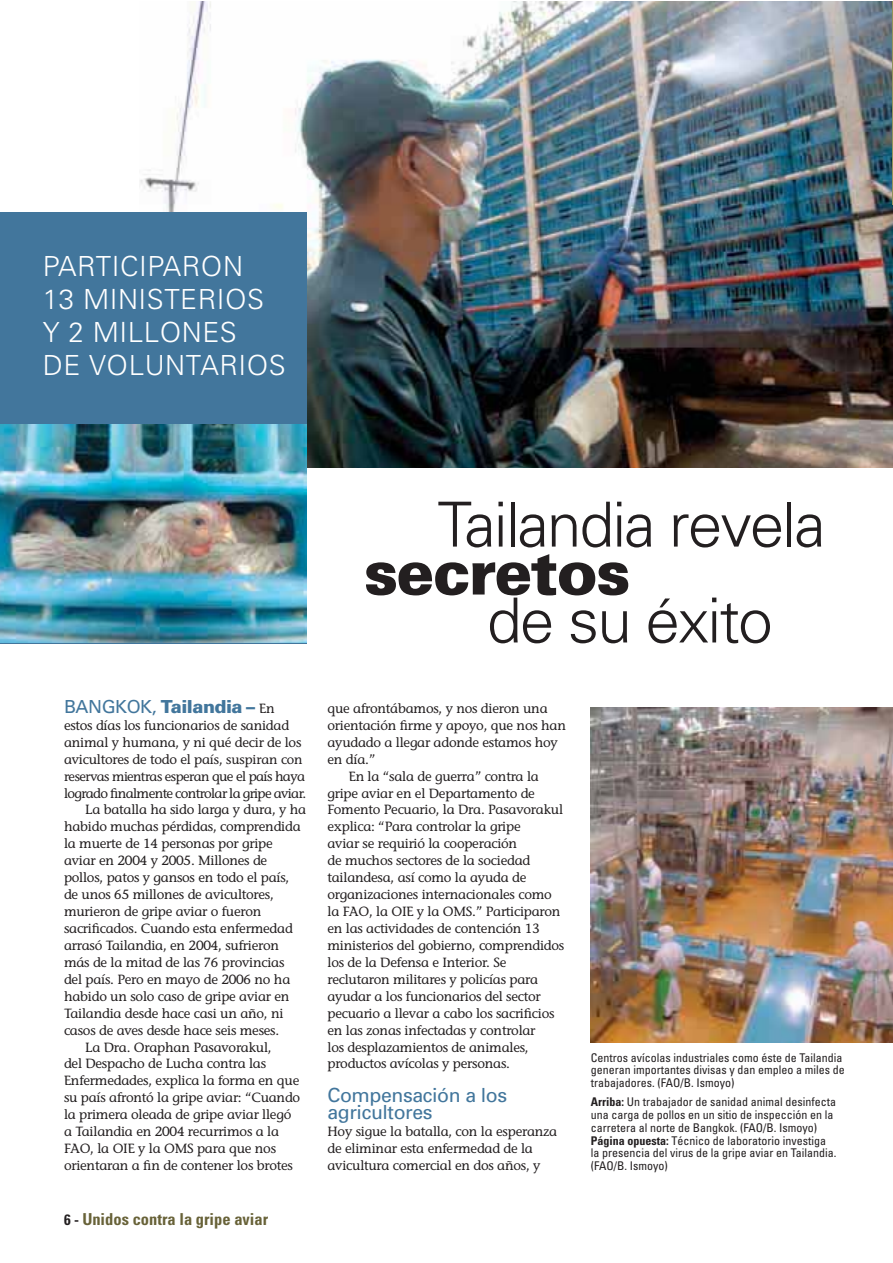
<style>
.page{position:relative;width:893px;height:1263px;background:#fff}
.page>*{position:absolute;margin:0;border:0;box-sizing:border-box;transform-origin:0 0}
.t1{font:300 62.25px "Univers";letter-spacing:-.03em;color:#231f20}
.t2{font:900 62.25px "Univers";letter-spacing:-.03em;color:#231f20}
.t3{font:300 27.75px/33px "Univers";letter-spacing:.02em;color:#fff}
.t4{font:19.5px/17px "Univers";letter-spacing:-.02em;color:#42769c}
.t5{font:900 18px "Univers";letter-spacing:-.025em;color:#42769c}
.t6{font:700 condensed 16.5px "Univers";color:#686238}
.t7{font:13.35px/17px "Stone Informal";letter-spacing:-.02em;color:#231f20}
.t8{font:13.35px "Stone Informal";letter-spacing:-.05em;color:#231f20}
.t9{font:13.05px "Stone Informal";letter-spacing:-.035em;color:#231f20}
.t10{font:condensed 12px/12.8px "Univers";color:#231f20}
.s1{font-weight:400}
.s2{font-family:"Stone Informal";font-weight:400;font-size:13.35px;color:#231f20}
.s3{font-size:13.05px}
.s4{font-size:13.35px}
.s5{font-size:15px;color:#231f20}
.s6{font-weight:700}
</style>
<div class="page">
<img style="left:591px;top:708px;width:301px;height:334px">
<img style="left:140px;top:2px;width:752px;height:465px">
<div style="left:0;top:212px;width:306px;height:432px;background:#42769c"></div>
<img style="left:0;top:424px;width:306px;height:219px">
<h2 class="t3" style="left:43px;top:252px;width:244px">PARTICIPARON<br>13 MINISTERIOS<br>Y 2 MILLONES<br>DE VOLUNTARIOS</h2>
<h1 class="t1" style="left:437px;top:502px;width:389px">Tailandia revela</h1>
<h1 class="t2" style="left:363px;top:550px;width:268px">secretos</h1>
<h1 class="t1" style="left:487px;top:598px;width:287px">de su éxito</h1>
<h3 class="t5" style="left:64px;top:700px;width:212px"><span class="s1">BANGKOK,</span> Tailandia – <span class="s2">En</span></h3>
<p class="t7" style="left:64px;top:718px;width:240px">estos días los funcionarios de sanidad animal y humana, y ni qué decir de los avicultores de todo el pa<span class="s3">ís, suspiran con</span></p>
<p class="t9" style="left:64px;top:771px;width:242px">reservas mientras esperan <span class="s4">que el país haya</span></p>
<p class="t8" style="left:64px;top:788px;width:244px">logrado finalmente controlar la gripe aviar.</p>
<p class="t7" style="left:85px;top:803px;width:222px">La batalla ha sido larga y dura, y ha</p>
<p class="t7" style="left:64px;top:820px;width:238px">habido muchas pérdidas, comprendida</p>
<p class="t7" style="left:64px;top:837px;width:210px">la muerte de 14 personas por gripe</p>
<p class="t7" style="left:64px;top:854px;width:205px">aviar en 2004 y 2005. Millones de</p>
<p class="t7" style="left:64px;top:870px;width:227px">pollos, patos y gansos en todo el país,</p>
<p class="t7" style="left:64px;top:887px;width:211px">de unos 65 millones de avicultores,</p>
<p class="t7" style="left:64px;top:904px;width:199px">murieron de gripe aviar o fueron</p>
<p class="t7" style="left:64px;top:921px;width:230px">sacrificados. Cuando esta enfermedad</p>
<p class="t7" style="left:64px;top:938px;width:216px">arrasó Tailandia, en 2004, sufrieron</p>
<p class="t7" style="left:64px;top:955px;width:222px">más de la mitad de las 76 provincias</p>
<p class="t7" style="left:64px;top:972px;width:228px">del país. Pero en mayo de 2006 no ha</p>
<p class="t7" style="left:64px;top:989px;width:227px">habido un solo caso de gripe aviar en</p>
<p class="t7" style="left:64px;top:1006px;width:221px">Tailandia desde hace casi un año, ni</p>
<p class="t7" style="left:64px;top:1023px;width:217px">casos de aves desde hace seis meses.</p>
<p class="t7" style="left:85px;top:1040px;width:188px">La Dra. Oraphan Pasavorakul,</p>
<p class="t7" style="left:64px;top:1057px;width:204px">del Despacho de Lucha contra las</p>
<p class="t7" style="left:64px;top:1074px;width:237px">Enfermedades, explica la forma en que</p>
<p class="t7" style="left:64px;top:1091px;width:238px">su país afrontó la gripe aviar: “Cuando</p>
<p class="t7" style="left:64px;top:1108px;width:229px">la primera oleada de gripe aviar llegó</p>
<p class="t7" style="left:64px;top:1124px;width:216px">a Tailandia en 2004 recurrimos a la</p>
<p class="t7" style="left:64px;top:1141px;width:213px">FAO, la OIE y la OMS para que nos</p>
<p class="t7" style="left:64px;top:1158px;width:230px">orientaran a fin de contener los brotes</p>
<p class="t6" style="left:64px;top:1213px;width:206px"><span class="s5">6 -</span> Unidos contra la gripe aviar</p>
<p class="t7" style="left:327px;top:701px;width:222px">que afrontábamos, y nos dieron una</p>
<p class="t7" style="left:327px;top:718px;width:240px">orientación firme y apoyo, que nos han</p>
<p class="t7" style="left:327px;top:735px;width:232px">ayudado a llegar adonde estamos hoy</p>
<p class="t7" style="left:327px;top:752px;width:49px">en día.”</p>
<p class="t7" style="left:349px;top:769px;width:192px">En la “sala de guerra” contra la</p>
<p class="t7" style="left:327px;top:786px;width:209px">gripe aviar en el Departamento de</p>
<p class="t7" style="left:327px;top:803px;width:237px">Fomento Pecuario, la Dra. Pasavorakul</p>
<p class="t7" style="left:327px;top:820px;width:195px">explica: “Para controlar la gripe</p>
<p class="t7" style="left:327px;top:837px;width:191px">aviar se requirió la cooperación</p>
<p class="t7" style="left:327px;top:854px;width:204px">de muchos sectores de la sociedad</p>
<p class="t7" style="left:327px;top:870px;width:200px">tailandesa, así como la ayuda de</p>
<p class="t7" style="left:327px;top:887px;width:226px">organizaciones internacionales como</p>
<p class="t7" style="left:327px;top:904px;width:234px">la FAO, la OIE y la OMS.” Participaron</p>
<p class="t7" style="left:327px;top:921px;width:214px">en las actividades de contención 13</p>
<p class="t7" style="left:327px;top:938px;width:238px">ministerios del gobierno, comprendidos</p>
<p class="t7" style="left:327px;top:955px;width:180px">los de la Defensa e Interior. Se</p>
<p class="t7" style="left:327px;top:972px;width:212px">reclutaron militares y policías para</p>
<p class="t7" style="left:327px;top:989px;width:215px">ayudar a los funcionarios del sector</p>
<p class="t7" style="left:327px;top:1006px;width:228px">pecuario a llevar a cabo los sacrificios</p>
<p class="t7" style="left:327px;top:1023px;width:209px">en las zonas infectadas y controlar</p>
<p class="t7" style="left:327px;top:1040px;width:203px">los desplazamientos de animales,</p>
<p class="t7" style="left:327px;top:1057px;width:184px">productos avícolas y personas.</p>
<h3 class="t4" style="left:327px;top:1089px;width:181px">Compensación a los agricultores</h3>
<p class="t7" style="left:327px;top:1124px;width:231px">Hoy sigue la batalla, con la esperanza de eliminar esta enfermedad de la avicultura comercial en dos años, y</p>
<p class="t10" style="left:591px;top:1052px;width:255px">Centros avícolas industriales como éste de Tailandia generan importantes divisas y dan empleo a miles de trabajadores. (FAO/B. Ismoyo)</p>
<p class="t10" style="left:591px;top:1097px;width:247px"><span class="s6">Arriba:</span> Un trabajador de sanidad animal desinfecta una carga de pollos en un sitio de inspección en la carretera al norte de Bangkok. (FAO/B. Ismoyo)<br><span class="s6">Página opuesta:</span> Técnico de laboratorio investiga la presencia del virus de la gripe aviar en Tailandia. (FAO/B. Ismoyo)</p>
</div>
